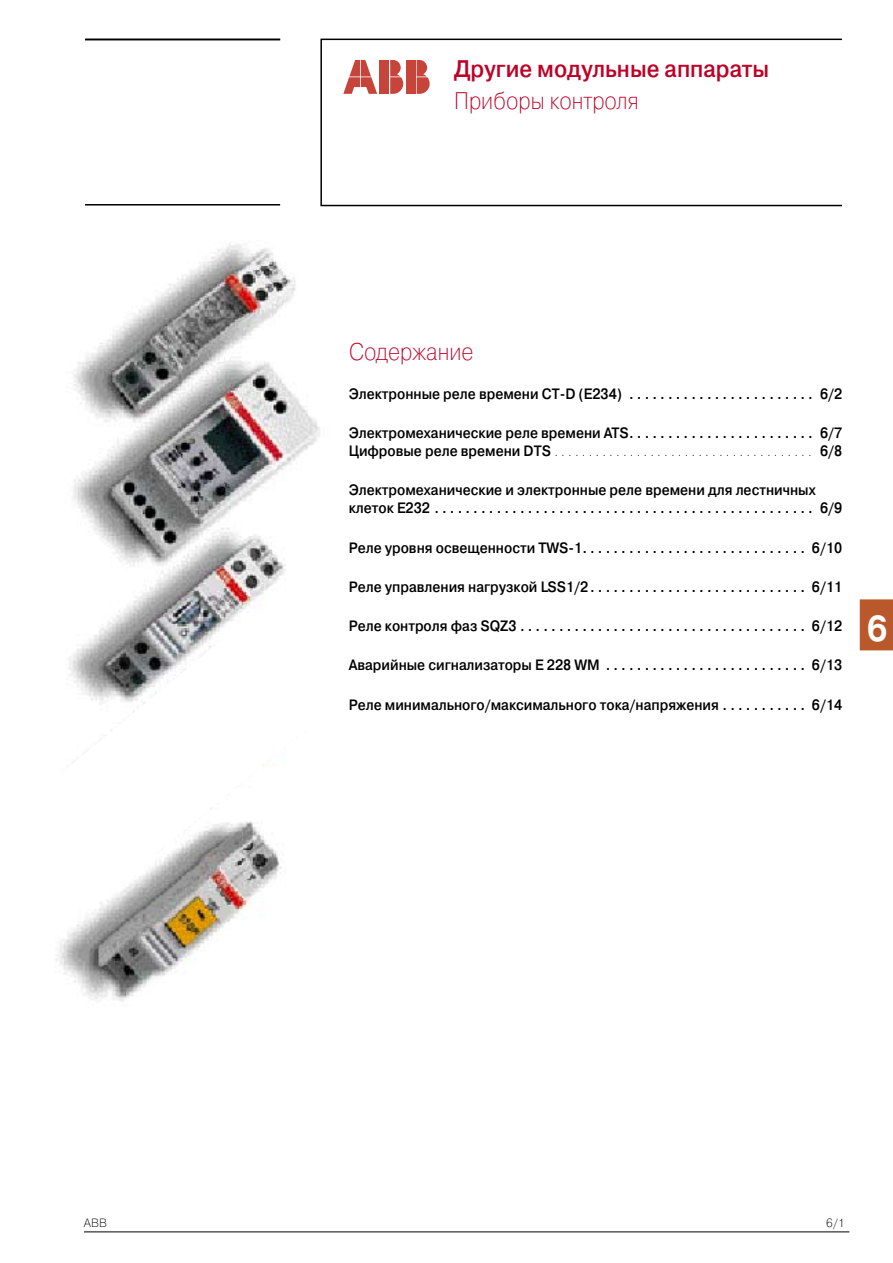
<style>
.page{position:relative;width:893px;height:1263px;background:#fff}
.page>*{position:absolute;margin:0;border:0;box-sizing:border-box;transform-origin:0 0}
.t1{font:700 36px "Pragmatica C";color:#fff;scale:.9 1}
.t2{font:24px "Pragmatica Light C";color:#be0027;scale:.9 1}
.t3{font:700 24px "Pragmatica Light C";color:#be0027;scale:.9 1}
.t4{font:700 15px/18px "Pragmatica Light C";color:#000;scale:.9 1}
.t5{font:12px "Pragmatica Light C";color:#000}
.s1{font-weight:400}
</style>
<div class="page">
<div style="left:860px;top:599px;width:33px;height:51px;background:#b9592b"></div>
<hr style="left:85px;top:204px;width:195px;height:2px;background:#000">
<hr style="left:85px;top:39px;width:195px;height:1px;background:#000">
<div style="left:320px;top:39px;width:523px;height:167px;border:2px solid #000"></div>
<div style="left:380px;top:77px;width:9px;height:17px;background:#c64439"></div>
<svg style="left:343px;top:60px;width:34px;height:34px"></svg>
<div style="left:380px;top:60px;width:9px;height:16px;background:#c64439"></div>
<div style="left:406px;top:77px;width:10px;height:17px;background:#c64439"></div>
<div style="left:406px;top:60px;width:10px;height:16px;background:#c64439"></div>
<svg style="left:417px;top:60px;width:13px;height:34px"></svg>
<svg style="left:390px;top:60px;width:13px;height:34px"></svg>
<hr style="left:84px;top:1231px;width:765px;height:1px;background:#000">
<img style="left:55px;top:243px;width:265px;height:759px">
<svg style="left:55px;top:621px;width:265px;height:276px"></svg>
<h2 class="t3" style="left:454px;top:56px;width:351px">Другие модульные аппараты</h2>
<h2 class="t2" style="left:454px;top:88px;width:207px">Приборы контроля</h2>
<h2 class="t2" style="left:349px;top:338px;width:140px">Содержание</h2>
<p class="t4" style="left:349px;top:385px;width:550px">Электронные реле времени CT-D (E234) . . . . . . . . . . . . . . . . . . . . . . . . 6/2</p>
<p class="t4" style="left:349px;top:424px;width:550px">Электромеханические реле времени ATS. . . . . . . . . . . . . . . . . . . . . . . . 6/7<br>Цифровые реле времени DTS <span class="s1">. . . . . . . . . . . . . . . . . . . . . . . . . . . . . . . . . . . . . .</span> 6/8</p>
<p class="t4" style="left:349px;top:481px;width:550px">Электромеханические и электронные реле времени для лестничных клеток Е232 . . . . . . . . . . . . . . . . . . . . . . . . . . . . . . . . . . . . . . . . . . . . . . . . . 6/9</p>
<p class="t4" style="left:349px;top:539px;width:550px">Реле уровня освещенности TWS-1. . . . . . . . . . . . . . . . . . . . . . . . . . . . . 6/10</p>
<p class="t4" style="left:349px;top:578px;width:550px">Реле управления нагрузкой LSS1/2. . . . . . . . . . . . . . . . . . . . . . . . . . . . 6/11</p>
<p class="t4" style="left:349px;top:617px;width:550px">Реле контроля фаз SQZ3 . . . . . . . . . . . . . . . . . . . . . . . . . . . . . . . . . . . . . 6/12</p>
<p class="t4" style="left:349px;top:656px;width:550px">Аварийные сигнализаторы E 228 WM . . . . . . . . . . . . . . . . . . . . . . . . . . 6/13</p>
<p class="t4" style="left:349px;top:696px;width:550px">Реле минимального/максимального тока/напряжения . . . . . . . . . . . 6/14</p>
<h1 class="t1" style="left:867px;top:608px;width:25px">6</h1>
<p class="t5" style="left:84px;top:1216px;width:25px">ABB</p>
<p class="t5" style="left:826px;top:1216px;width:20px">6/1</p>
</div>
